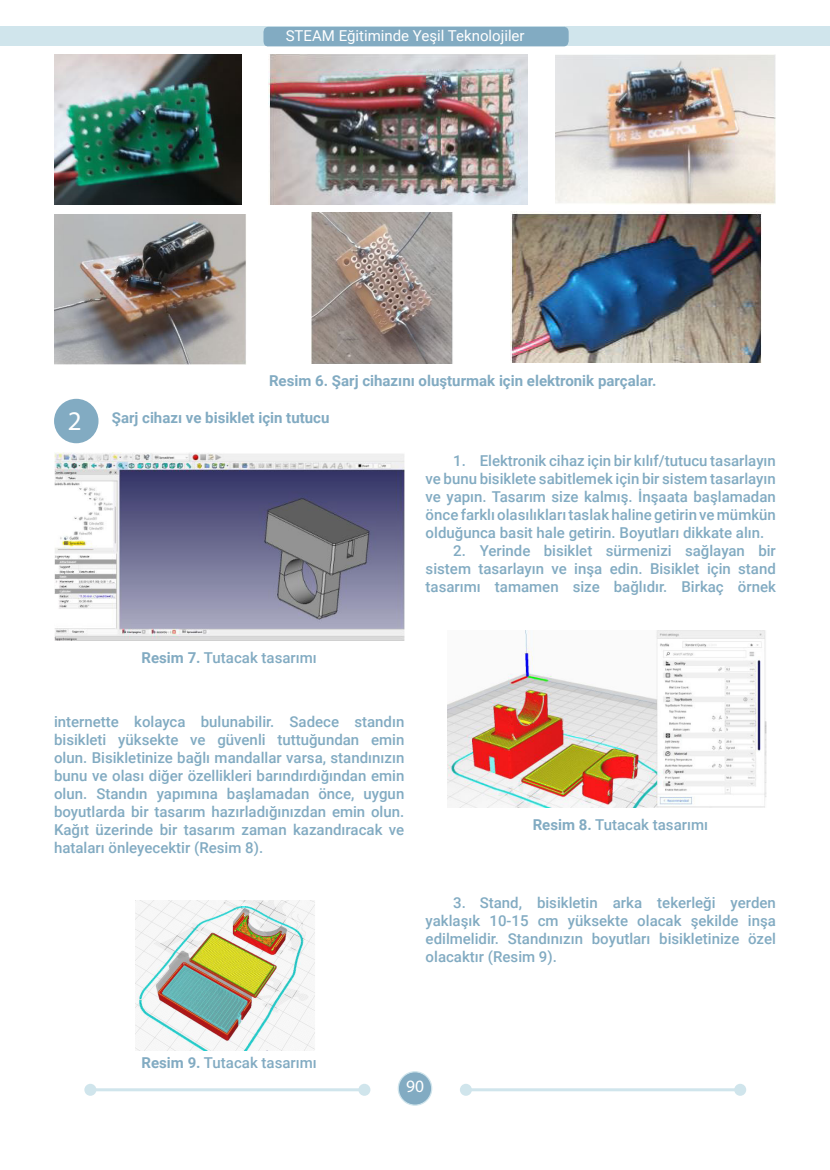
<style>
.page{position:relative;width:830px;height:1170px;background:#fff}
.page>*{position:absolute;margin:0;border:0;box-sizing:border-box;transform-origin:0 0}
.t1{font:27px "Myriad Pro";color:#fff}
.t2{font:17.4px "Myriad Pro";color:#fff}
.t3{font:500 15px/18px "Roboto";color:#82abc2;text-align:justify}
.t4{font:700 15px "Roboto";color:#82abc2}
.t5{font:15px "Roboto";color:#fff}
.s1{font-weight:700}
</style>
<div class="page">
<div style="left:398px;top:1071px;width:33px;height:33px;background:#82abc2;border-radius:50%"></div>
<div style="left:397px;top:1071px;width:35px;height:34px;border:1px solid #d0e5ec;border-radius:50%"></div>
<div style="left:0;top:27px;width:829px;height:19px;background:#d0e5ec"></div>
<svg style="left:263px;top:26px;width:305px;height:21px;background:#88afc5"></svg>
<hr style="left:465px;top:1088px;width:274px;height:3px;background:#d0e5ec">
<div style="left:459px;top:1083px;width:12px;height:12px;background:#d0e5ec;border-radius:50%"></div>
<div style="left:733px;top:1083px;width:12px;height:12px;background:#d0e5ec;border-radius:50%"></div>
<hr style="left:90px;top:1088px;width:274px;height:3px;background:#d0e5ec">
<div style="left:84px;top:1083px;width:12px;height:12px;background:#d0e5ec;border-radius:50%"></div>
<div style="left:358px;top:1083px;width:12px;height:12px;background:#d0e5ec;border-radius:50%"></div>
<div style="left:54px;top:399px;width:44px;height:44px;background:#82abc2;border-radius:50%"></div>
<img style="left:447px;top:630px;width:318px;height:177px">
<img style="left:136px;top:900px;width:179px;height:150px">
<img style="left:555px;top:54px;width:220px;height:151px">
<img style="left:55px;top:215px;width:191px;height:149px">
<img style="left:311px;top:213px;width:142px;height:150px">
<img style="left:510px;top:212px;width:251px;height:150px">
<img style="left:55px;top:54px;width:186px;height:151px">
<img style="left:269px;top:54px;width:258px;height:151px">
<img style="left:54px;top:452px;width:350px;height:188px">
<p class="t5" style="left:285px;top:25px;width:240px">STEAM Eğitiminde Yeşil Teknolojiler</p>
<p class="t1" style="left:68px;top:404px;width:15px">2</p>
<p class="t4" style="left:269px;top:370px;width:388px">Resim 6. Şarj cihazını oluşturmak için elektronik parçalar.</p>
<p class="t4" style="left:112px;top:407px;width:219px">Şarj cihazı ve bisiklet için tutucu</p>
<p class="t3" style="left:141px;top:647px;width:177px"><span class="s1">Resim 7.</span> Tutacak tasarımı</p>
<p class="t3" style="left:425px;top:451px;width:351px;text-indent:28px">1. Elektronik cihaz için bir kılıf/tutucu tasarlayın ve bunu bisiklete sabitlemek için bir sistem tasarlayın ve yapın. Tasarım size kalmış. İnşaata başlamadan önce farklı olasılıkları taslak haline getirin ve mümkün olduğunca basit hale getirin. Boyutları dikkate alın.</p>
<p class="t3" style="left:425px;top:541px;width:351px;text-indent:28px">2. Yerinde bisiklet sürmenizi sağlayan bir sistem tasarlayın ve inşa edin. Bisiklet için stand tasarımı tamamen size bağlıdır. Birkaç örnek</p>
<p class="t3" style="left:54px;top:712px;width:351px">internette kolayca bulunabilir. Sadece standın bisikleti yüksekte ve güvenli tuttuğundan emin olun. Bisikletinize bağlı mandallar varsa, standınızın bunu ve olası diğer özellikleri barındırdığından emin olun. Standın yapımına başlamadan önce, uygun boyutlarda bir tasarım hazırladığınızdan emin olun.<br>Kağıt üzerinde bir tasarım zaman kazandıracak ve hataları önleyecektir (Resim 8).</p>
<p class="t3" style="left:532px;top:814px;width:177px"><span class="s1">Resim 8.</span> Tutacak tasarımı</p>
<p class="t3" style="left:425px;top:892px;width:351px;text-indent:28px">3. Stand, bisikletin arka tekerleği yerden yaklaşık 10-15 cm yüksekte olacak şekilde inşa edilmelidir. Standınızın boyutları bisikletinize özel olacaktır (Resim 9).</p>
<p class="t3" style="left:141px;top:1052px;width:177px"><span class="s1">Resim 9.</span> Tutacak tasarımı</p>
<p class="t2" style="left:406px;top:1074px;width:19px">90</p>
</div>
